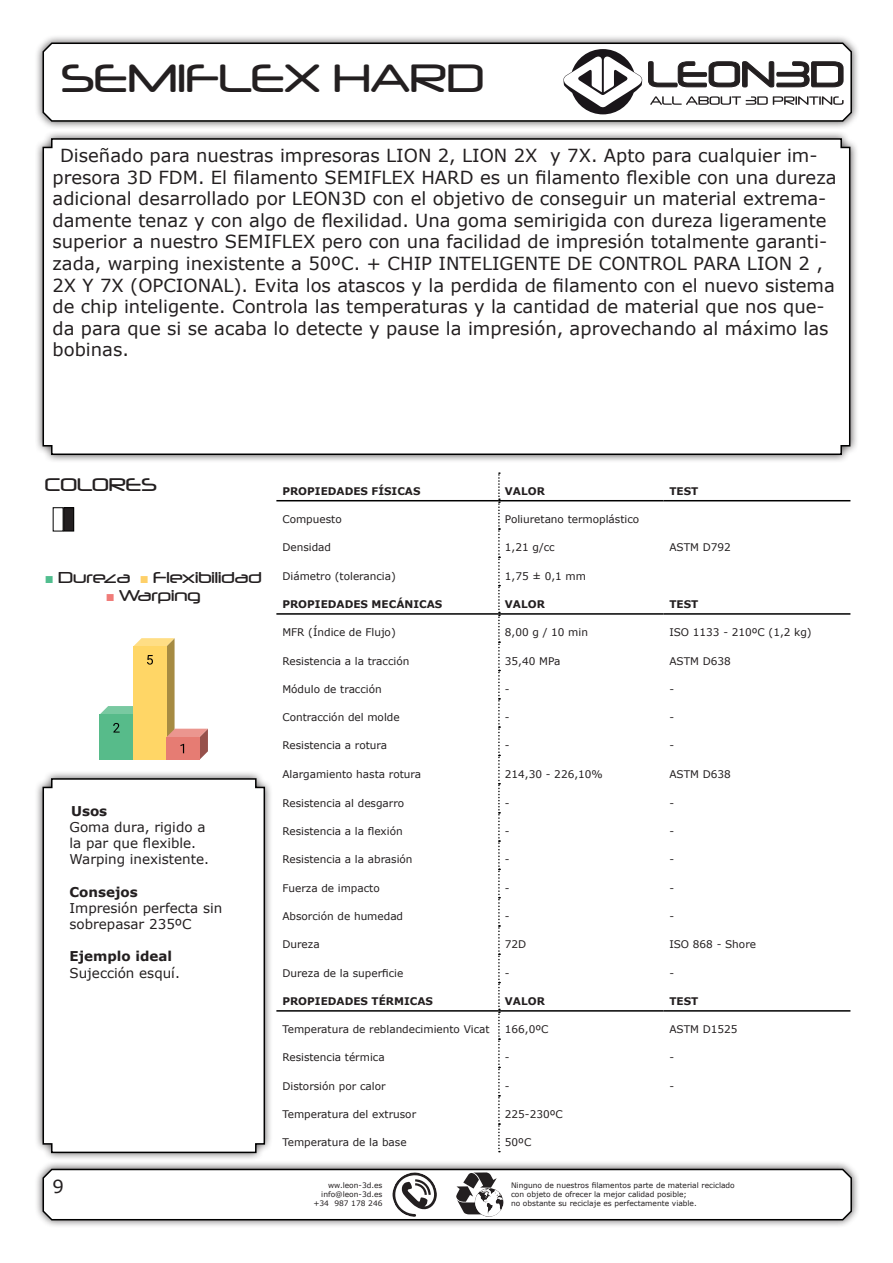
<style>
.page{position:relative;width:893px;height:1263px;background:#fff}
.page>*{position:absolute;margin:0;border:0;box-sizing:border-box;transform-origin:0 0}
.TÍTULO{font:37.5px "LEON3 D";color:#231f20}
.TEXTO_GRANDE{font:18px/21.6px "Verdana";color:#231f20}
.t1{font:17.4px "LEON3 D";color:#231f20}
.t2{font:15px "LEON3 D";color:#231f20}
.TEXTO_NORMAL{font:13.5px/16.2px "Verdana";color:#231f20}
.TEXTO_NORMAL-2{font:700 13.5px "Verdana";color:#231f20}
.t3{font:10.5px "Verdana";color:#231f20}
.t4{font:700 10.5px "Verdana";color:#231f20}
.TEXTO_PEQUEÑO{font:7.5px/9px "Verdana";color:#231f20;text-align:right}
.s1{font-family:"Arial Narrow";color:#51be8f}
.s2{font-family:"Arial Narrow";color:#fed069}
.s3{font-family:"Arial Narrow";color:#f07c79}
</style>
<div class="page">
<div style="left:34px;top:34px;width:826px;height:96px;background:#231f20;opacity:.75"></div>
<svg style="left:42px;top:41px;width:811px;height:81px"></svg>
<div style="left:64px;top:508px;width:10px;height:23px;background:#231f20"></div>
<div style="left:63px;top:507px;width:11px;height:24px;border:1px solid #000"></div>
<div style="left:34px;top:130px;width:825px;height:333px;background:#231f20;opacity:.75"></div>
<svg style="left:42px;top:137px;width:809px;height:319px"></svg>
<svg style="left:100px;top:638px;width:108px;height:122px"></svg>
<div style="left:34px;top:770px;width:239px;height:391px;background:#231f20;opacity:.75"></div>
<svg style="left:42px;top:777px;width:224px;height:377px"></svg>
<div style="left:34px;top:1160px;width:826px;height:68px;background:#231f20;opacity:.75"></div>
<hr style="left:499px;top:500px;width:164px;height:1px;background:#000">
<hr style="left:663px;top:500px;width:187px;height:1px;background:#000">
<hr style="left:499px;top:613px;width:164px;height:2px;background:#000">
<hr style="left:663px;top:613px;width:187px;height:2px;background:#000">
<hr style="left:499px;top:1010px;width:164px;height:2px;background:#000">
<hr style="left:663px;top:1010px;width:187px;height:2px;background:#000">
<svg style="left:498px;top:472px;width:2px;height:680px"></svg>
<hr style="left:276px;top:500px;width:223px;height:1px;background:#000">
<hr style="left:276px;top:613px;width:223px;height:2px;background:#000">
<hr style="left:276px;top:1010px;width:223px;height:2px;background:#000">
<svg style="left:42px;top:1167px;width:811px;height:54px"></svg>
<svg style="left:563px;top:49px;width:79px;height:65px"></svg>
<svg style="left:648px;top:61px;width:195px;height:26px"></svg>
<svg style="left:650px;top:96px;width:194px;height:9px"></svg>
<p class="TÍTULO" style="left:61px;top:55px;width:425px">SEMIFLEX HARD</p>
<p class="TEXTO_GRANDE" style="left:53px;top:144px;width:786px;text-indent:8px">Diseñado para nuestras impresoras LION 2, LION 2X y 7X. Apto para cualquier im&shy;presora 3D FDM. El filamento SEMIFLEX HARD es un filamento flexible con una dureza adicional desarrollado por LEON3D con el objetivo de conseguir un material extrema&shy;damente tenaz y con algo de flexilidad. Una goma semirigida con dureza ligeramente superior a nuestro SEMIFLEX pero con una facilidad de impresión totalmente garanti&shy;zada, warping inexistente a 50ºC. + CHIP INTELIGENTE DE CONTROL PARA LION 2 , 2X Y 7X (OPCIONAL). Evita los atascos y la perdida de filamento con el nuevo sistema de chip inteligente. Controla las temperaturas y la cantidad de material que nos que&shy;da para que si se acaba lo detecte y pause la impresión, aprovechando al máximo las bobinas.</p>
<p class="t1" style="left:45px;top:474px;width:113px">COLORES</p>
<p class="t2" style="left:46px;top:568px;width:217px"><span class="s1">■</span> Dureza <span class="s2">■</span> Flexibilidad</p>
<p class="t2" style="left:107px;top:586px;width:95px"><span class="s3">■</span> Warping</p>
<p class="TEXTO_NORMAL-2" style="left:71px;top:801px;width:38px">Usos</p>
<p class="TEXTO_NORMAL" style="left:70px;top:818px;width:141px">Goma dura, rigido a la par que flexible.<br>Warping inexistente.</p>
<p class="TEXTO_NORMAL-2" style="left:70px;top:882px;width:70px">Consejos</p>
<p class="TEXTO_NORMAL" style="left:70px;top:899px;width:154px">Impresión perfecta sin sobrepasar 235ºC</p>
<p class="TEXTO_NORMAL-2" style="left:70px;top:947px;width:104px">Ejemplo ideal</p>
<p class="TEXTO_NORMAL" style="left:70px;top:964px;width:112px">Sujección esquí.</p>
<p class="TEXTO_GRANDE" style="left:53px;top:1176px;width:13px">9</p>
<p class="t4" style="left:282px;top:483px;width:140px">PROPIEDADES FÍSICAS</p>
<p class="t4" style="left:505px;top:483px;width:41px">VALOR</p>
<p class="t4" style="left:669px;top:483px;width:30px">TEST</p>
<p class="t3" style="left:282px;top:512px;width:61px">Compuesto</p>
<p class="t3" style="left:505px;top:512px;width:136px">Poliuretano termoplástico</p>
<p class="t3" style="left:282px;top:540px;width:50px">Densidad</p>
<p class="t3" style="left:505px;top:540px;width:51px">1,21 g/cc</p>
<p class="t3" style="left:669px;top:540px;width:63px">ASTM D792</p>
<p class="t3" style="left:282px;top:569px;width:115px">Diámetro (tolerancia)</p>
<p class="t3" style="left:505px;top:569px;width:83px">1,75 ± 0,1 mm</p>
<p class="t4" style="left:282px;top:597px;width:161px">PROPIEDADES MECÁNICAS</p>
<p class="t4" style="left:505px;top:597px;width:41px">VALOR</p>
<p class="t4" style="left:669px;top:597px;width:30px">TEST</p>
<p class="t3" style="left:282px;top:625px;width:115px">MFR (Índice de Flujo)</p>
<p class="t3" style="left:505px;top:625px;width:85px">8,00 g / 10 min</p>
<p class="t3" style="left:669px;top:625px;width:144px">ISO 1133 - 210ºC (1,2 kg)</p>
<p class="t3" style="left:282px;top:653px;width:128px">Resistencia a la tracción</p>
<p class="t3" style="left:505px;top:653px;width:57px">35,40 MPa</p>
<p class="t3" style="left:669px;top:653px;width:63px">ASTM D638</p>
<p class="t3" style="left:282px;top:682px;width:101px">Módulo de tracción</p>
<p class="t3" style="left:505px;top:682px;width:6px">-</p>
<p class="t3" style="left:669px;top:682px;width:6px">-</p>
<p class="t3" style="left:282px;top:710px;width:119px">Contracción del molde</p>
<p class="t3" style="left:505px;top:710px;width:6px">-</p>
<p class="t3" style="left:669px;top:710px;width:6px">-</p>
<p class="t3" style="left:282px;top:738px;width:106px">Resistencia a rotura</p>
<p class="t3" style="left:505px;top:738px;width:6px">-</p>
<p class="t3" style="left:669px;top:738px;width:6px">-</p>
<p class="t3" style="left:282px;top:767px;width:140px">Alargamiento hasta rotura</p>
<p class="t3" style="left:505px;top:767px;width:99px">214,30 - 226,10%</p>
<p class="t3" style="left:669px;top:767px;width:63px">ASTM D638</p>
<p class="t3" style="left:282px;top:796px;width:123px">Resistencia al desgarro</p>
<p class="t3" style="left:505px;top:796px;width:6px">-</p>
<p class="t3" style="left:669px;top:796px;width:6px">-</p>
<p class="t3" style="left:282px;top:824px;width:122px">Resistencia a la flexión</p>
<p class="t3" style="left:505px;top:824px;width:6px">-</p>
<p class="t3" style="left:669px;top:824px;width:6px">-</p>
<p class="t3" style="left:282px;top:852px;width:132px">Resistencia a la abrasión</p>
<p class="t3" style="left:505px;top:852px;width:6px">-</p>
<p class="t3" style="left:669px;top:852px;width:6px">-</p>
<p class="t3" style="left:282px;top:881px;width:99px">Fuerza de impacto</p>
<p class="t3" style="left:505px;top:881px;width:6px">-</p>
<p class="t3" style="left:669px;top:881px;width:6px">-</p>
<p class="t3" style="left:282px;top:909px;width:122px">Absorción de humedad</p>
<p class="t3" style="left:505px;top:909px;width:6px">-</p>
<p class="t3" style="left:669px;top:909px;width:6px">-</p>
<p class="t3" style="left:282px;top:937px;width:39px">Dureza</p>
<p class="t3" style="left:505px;top:937px;width:23px">72D</p>
<p class="t3" style="left:669px;top:937px;width:88px">ISO 868 - Shore</p>
<p class="t3" style="left:282px;top:965px;width:122px">Dureza de la superficie</p>
<p class="t3" style="left:505px;top:965px;width:6px">-</p>
<p class="t3" style="left:669px;top:965px;width:6px">-</p>
<p class="t4" style="left:282px;top:994px;width:152px">PROPIEDADES TÉRMICAS</p>
<p class="t4" style="left:505px;top:994px;width:41px">VALOR</p>
<p class="t4" style="left:669px;top:994px;width:30px">TEST</p>
<p class="t3" style="left:282px;top:1022px;width:209px">Temperatura de reblandecimiento Vicat</p>
<p class="t3" style="left:505px;top:1022px;width:45px">166,0ºC</p>
<p class="t3" style="left:669px;top:1022px;width:70px">ASTM D1525</p>
<p class="t3" style="left:282px;top:1050px;width:104px">Resistencia térmica</p>
<p class="t3" style="left:505px;top:1050px;width:6px">-</p>
<p class="t3" style="left:669px;top:1050px;width:6px">-</p>
<p class="t3" style="left:282px;top:1079px;width:105px">Distorsión por calor</p>
<p class="t3" style="left:505px;top:1079px;width:6px">-</p>
<p class="t3" style="left:669px;top:1079px;width:6px">-</p>
<p class="t3" style="left:282px;top:1107px;width:135px">Temperatura del extrusor</p>
<p class="t3" style="left:505px;top:1107px;width:59px">225-230ºC</p>
<p class="t3" style="left:282px;top:1135px;width:126px">Temperatura de la base</p>
<p class="t3" style="left:505px;top:1135px;width:28px">50ºC</p>
<p class="TEXTO_PEQUEÑO" style="left:328px;top:1181px;width:56px">ww.leon-3d.es</p>
<p class="TEXTO_PEQUEÑO" style="left:313px;top:1190px;width:71px">info@leon-3d.es +34 987 178 246</p>
<p class="TEXTO_PEQUEÑO" style="left:511px;top:1181px;width:225px">Ninguno de nuestros filamentos parte de material reciclado</p>
<p class="TEXTO_PEQUEÑO" style="left:511px;top:1190px;width:177px">con objeto de ofrecer la mejor calidad posible;</p>
<p class="TEXTO_PEQUEÑO" style="left:511px;top:1199px;width:187px">no obstante su reciclaje es perfectamente viable.</p>
</div>
